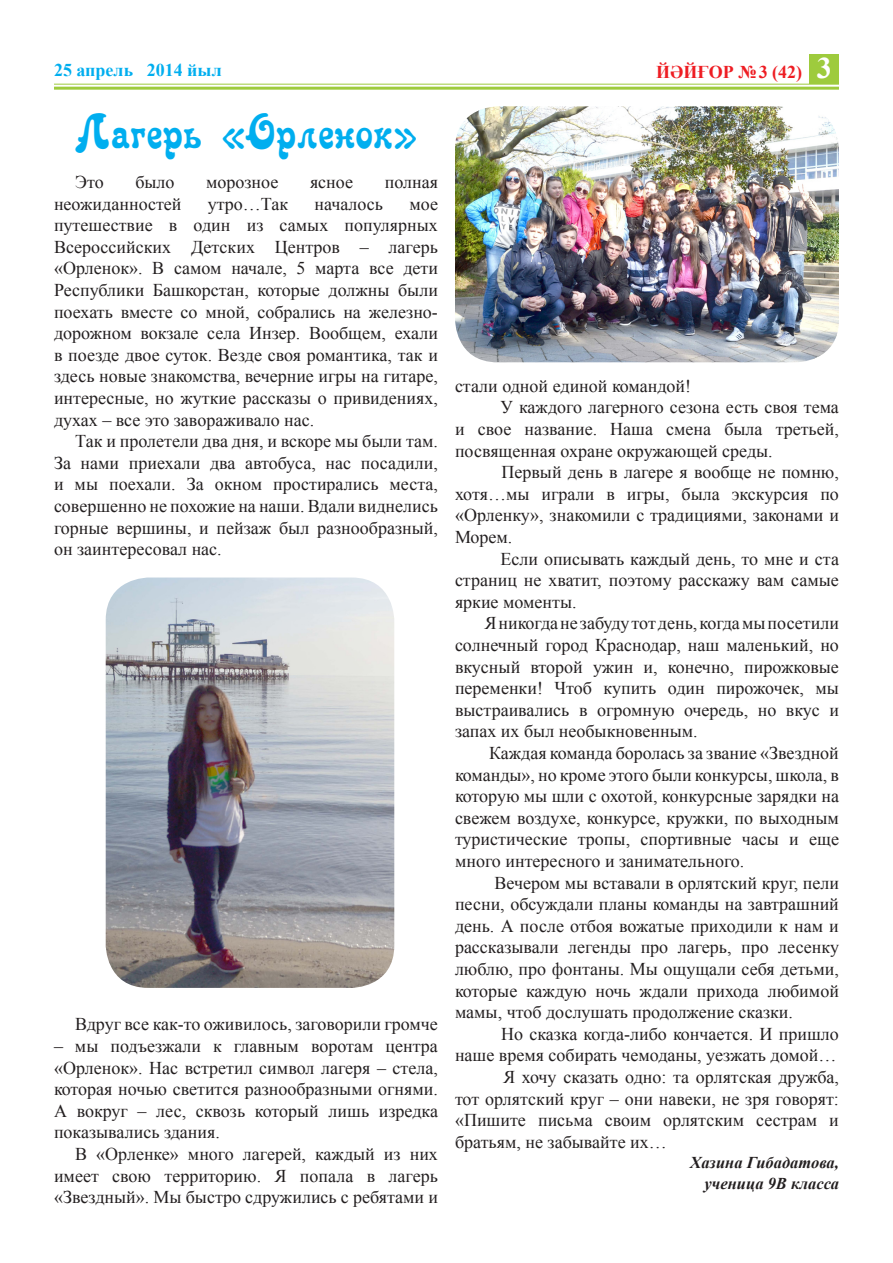
<style>
.page{position:relative;width:893px;height:1263px;background:#fff}
.page>*{position:absolute;margin:0;border:0;box-sizing:border-box;transform-origin:0 0}
.t1{font:37.5px "Roland";color:#00aeef}
.t2{font:700 30px "Times New Roman";color:#fff}
.t3{font:18px/21.6px "Times New Roman";color:#231f20;text-align:justify}
.t4{font:700 18px "Times New Roman";color:#00aeef}
.t5{font:700 18px "Times New Roman";color:#ee1d23}
.t6{font:italic 700 16.5px "Times New Roman";color:#231f20}
</style>
<div class="page">
<hr style="left:54px;top:84px;width:785px;height:1px;background:#9ecb3d">
<hr style="left:54px;top:87px;width:785px;height:3px;background:#9ecb3d">
<div style="left:809px;top:54px;width:30px;height:30px;background:#9ecb3d"></div>
<img style="left:455px;top:106px;width:384px;height:256px;border-radius:43px">
<img style="left:106px;top:577px;width:288px;height:411px;border-radius:43px">
<p class="t4" style="left:54px;top:57px;width:169px">25 апрель 2014 йыл</p>
<p class="t5" style="left:656px;top:59px;width:148px">ЙӘЙҒОР №3 (42)</p>
<p class="t2" style="left:817px;top:48px;width:16px">3</p>
<p class="t1" style="left:75px;top:106px;width:344px">Лагерь «Орленок»</p>
<p class="t3" style="left:75px;top:171px;width:30px">Это</p>
<p class="t3" style="left:135px;top:171px;width:41px">было</p>
<p class="t3" style="left:206px;top:171px;width:74px">морозное</p>
<p class="t3" style="left:310px;top:171px;width:45px">ясное</p>
<p class="t3" style="left:385px;top:171px;width:55px">полная</p>
<p class="t3" style="left:54px;top:192px;width:129px">неожиданностей</p>
<p class="t3" style="left:208px;top:192px;width:82px">утро…Так</p>
<p class="t3" style="left:314px;top:192px;width:70px">началось</p>
<p class="t3" style="left:54px;top:192px;width:385px;text-indent:355px">мое путешествие в один из самых популярных Всероссийских Детских Центров – лагерь «Орленок». В самом начале, 5 марта все дети Республики Башкорстан, которые должны были поехать вместе со мной, собрались на железно&shy;дорожном вокзале села Инзер. Вообщем, ехали в поезде двое суток. Везде своя романтика, так и здесь новые знакомства, вечерние игры на гитаре, интересные, но жуткие рассказы о привидениях, духах – все это завораживало нас.</p>
<p class="t3" style="left:54px;top:430px;width:385px;text-indent:21px">Так и пролетели два дня, и вскоре мы были там.<br>За нами приехали два автобуса, нас посадили, и мы поехали. За окном простирались места, совершенно не похожие на наши. Вдали виднелись горные вершины, и пейзаж был разнообразный, он заинтересовал нас.</p>
<p class="t3" style="left:455px;top:375px;width:238px">стали одной единой командой!</p>
<p class="t3" style="left:455px;top:396px;width:385px;text-indent:45px">У каждого лагерного сезона есть своя тема и свое название. Наша смена была третьей, посвященная охране окружающей среды.</p>
<p class="t3" style="left:455px;top:461px;width:385px;text-indent:46px">Первый день в лагере я вообще не помню, хотя…мы играли в игры, была экскурсия по «Орленку», знакомили с традициями, законами и Морем.</p>
<p class="t3" style="left:455px;top:547px;width:385px;text-indent:45px">Если описывать каждый день, то мне и ста страниц не хватит, поэтому расскажу вам самые яркие моменты.</p>
<p class="t3" style="left:455px;top:612px;width:385px;text-indent:29px">Я никогда не забуду тот день, когда мы посетили солнечный город Краснодар, наш маленький, но вкусный второй ужин и, конечно, пирожковые переменки! Чтоб купить один пирожочек, мы выстраивались в огромную очередь, но вкус и запах их был необыкновенным.</p>
<p class="t3" style="left:455px;top:742px;width:385px;text-indent:34px">Каждая команда боролась за звание «Звездной команды», но кроме этого были конкурсы, школа, в которую мы шли с охотой, конкурсные зарядки на свежем воздухе, конкурсе, кружки, по выходным туристические тропы, спортивные часы и еще много интересного и занимательного.</p>
<p class="t3" style="left:455px;top:871px;width:385px;text-indent:40px">Вечером мы вставали в орлятский круг, пели песни, обсуждали планы команды на завтрашний день. А после отбоя вожатые приходили к нам и рассказывали легенды про лагерь, про лесенку люблю, про фонтаны. Мы ощущали себя детьми, которые каждую ночь ждали прихода любимой мамы, чтоб дослушать продолжение сказки.</p>
<p class="t3" style="left:455px;top:1023px;width:385px;text-align:right">Но сказка когда-либо кончается. И пришло<br>наше время собирать чемоданы, уезжать домой…</p>
<p class="t3" style="left:455px;top:1066px;width:385px;text-indent:48px">Я хочу сказать одно: та орлятская дружба, тот орлятский круг – они навеки, не зря говорят: «Пишите письма своим орлятским сестрам и братьям, не забывайте их…</p>
<p class="t6" style="left:690px;top:1151px;width:150px">Хазина Гибадатова,</p>
<p class="t6" style="left:704px;top:1172px;width:136px">ученица 9В класса</p>
<p class="t3" style="left:75px;top:1013px;width:364px">Вдруг все как-то оживилось, заговорили громче</p>
<p class="t3" style="left:54px;top:1035px;width:385px">– мы подъезжали к главным воротам центра «Орленок». Нас встретил символ лагеря – стела, которая ночью светится разнообразными огнями.<br>А вокруг – лес, сквозь который лишь изредка показывались здания.</p>
<p class="t3" style="left:54px;top:1143px;width:385px;text-indent:21px">В «Орленке» много лагерей, каждый из них имеет свою территорию. Я попала в лагерь «Звездный». Мы быстро сдружились с ребятами и</p>
</div>
